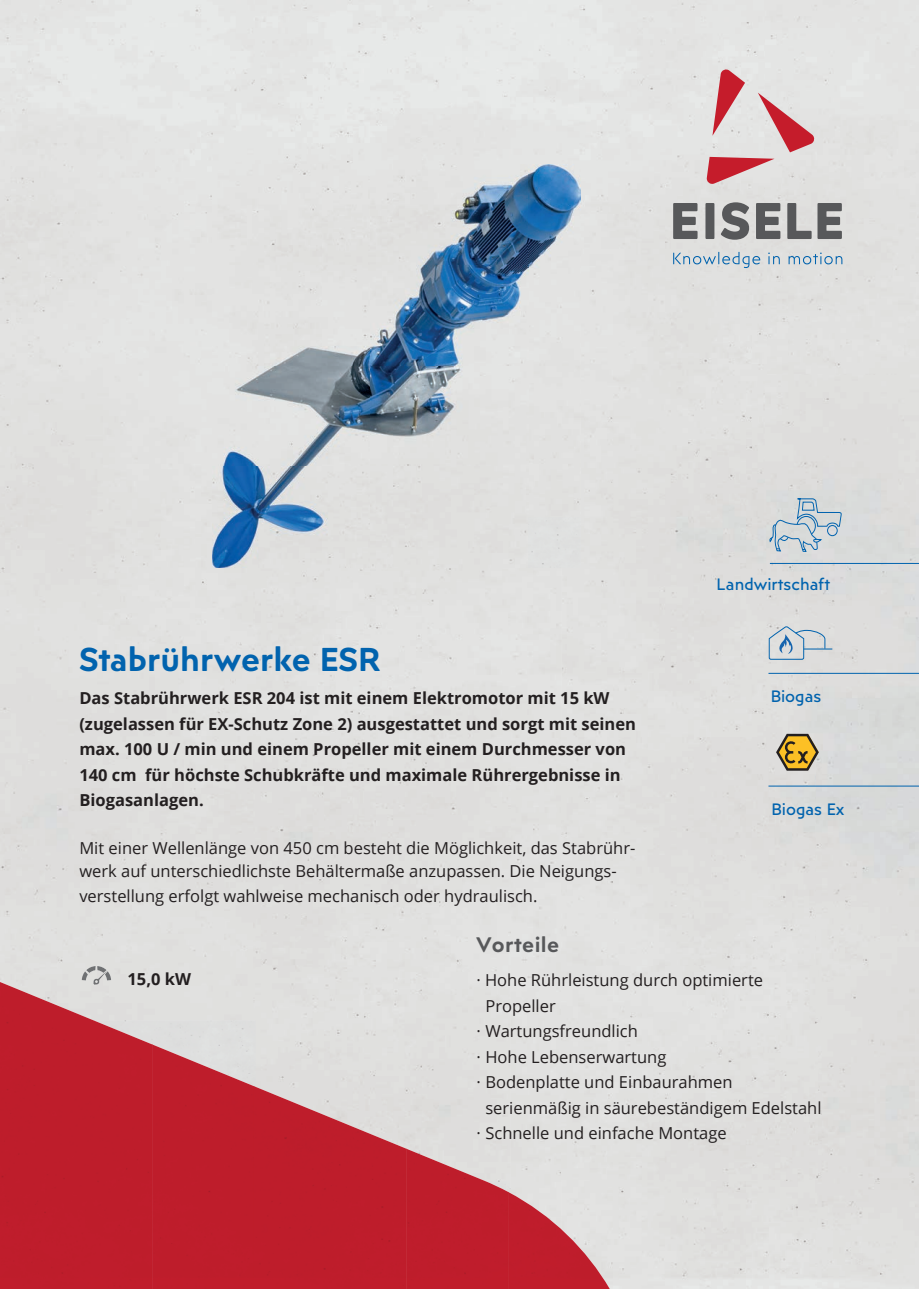
<style>
.page{position:relative;width:919px;height:1289px;background:#fff}
.page>*{position:absolute;margin:0;border:0;box-sizing:border-box;transform-origin:0 0}
.t1{font:600 33px "Posterama Text";color:#0163ae}
.t2{font:600 21px "Posterama Text";letter-spacing:.02em;color:#57585a}
.t3{font:16.5px/22.5px "Open Sans";color:#231f20}
.t4{font:700 16.5px/25.5px "Open Sans";color:#231f20}
.t5{font:16.5px "Posterama Text";color:#0163ae}
</style>
<div class="page">
<div style="left:510px;top:0;width:255px;height:214px;background:#e4e5e4"></div>
<div style="left:765px;top:0;width:153px;height:751px;background:#e0e0de"></div>
<div style="left:0;top:429px;width:255px;height:591px;background:#e0e0de"></div>
<div style="left:561px;top:751px;width:357px;height:537px;background:#e0e0de"></div>
<img style="left:254px;top:1073px;width:1px;height:13px">
<img style="left:508px;top:1181px;width:2px;height:10px">
<img style="left:0;top:981px;width:153px;height:307px">
<img style="left:152px;top:1044px;width:102px;height:244px">
<img style="left:254px;top:1086px;width:153px;height:202px">
<img style="left:406px;top:1148px;width:102px;height:140px">
<img style="left:508px;top:1191px;width:101px;height:97px">
<svg style="left:706px;top:68px;width:109px;height:117px;background:#dcb6b8"></svg>
<svg style="left:673px;top:203px;width:24px;height:36px"></svg>
<svg style="left:705px;top:203px;width:9px;height:36px"></svg>
<svg style="left:720px;top:202px;width:29px;height:38px"></svg>
<svg style="left:756px;top:203px;width:24px;height:36px"></svg>
<svg style="left:787px;top:203px;width:24px;height:36px"></svg>
<svg style="left:817px;top:203px;width:24px;height:36px"></svg>
<svg style="left:673px;top:252px;width:87px;height:16px"></svg>
<svg style="left:768px;top:252px;width:11px;height:12px"></svg>
<svg style="left:788px;top:252px;width:54px;height:12px"></svg>
<svg style="left:82px;top:966px;width:29px;height:14px"></svg>
<img style="left:93px;top:971px;width:14px;height:13px">
<svg style="left:769px;top:498px;width:72px;height:54px;background:#bfccd4"></svg>
<hr style="left:769px;top:563px;width:149px;height:1px;background:#0163ae">
<svg style="left:768px;top:625px;width:64px;height:35px;background:#c4ced6"></svg>
<hr style="left:768px;top:673px;width:150px;height:1px;background:#0163ae">
<hr style="left:768px;top:785px;width:150px;height:1px;background:#0163ae">
<svg style="left:776px;top:733px;width:42px;height:37px;background:#b69950"></svg>
<img style="left:213px;top:164px;width:367px;height:403px">
<h1 class="t1" style="left:79px;top:637px;width:302px">Stabrührwerke ESR</h1>
<p class="t4" style="left:79px;top:685px;width:558px">Das Stabrührwerk ESR 204 ist mit einem Elektromotor mit 15 kW (zugelassen für EX-Schutz Zone 2) ausgestattet und sorgt mit seinen max. 100 U / min und einem Propeller mit einem Durchmesser von 140 cm für höchste Schubkräfte und maximale Rührergebnisse in Biogasanlagen.</p>
<p class="t3" style="left:79px;top:836px;width:557px">Mit einer Wellenlänge von 450 cm besteht die Möglichkeit, das Stabrühr&shy;werk auf unterschiedlichste Behältermaße anzupassen. Die Neigungs-</p>
<p class="t3" style="left:79px;top:884px;width:459px">verstellung erfolgt wahlweise mechanisch oder hydraulisch.</p>
<p class="t5" style="left:716px;top:573px;width:115px">Landwirtschaft</p>
<p class="t5" style="left:770px;top:685px;width:52px">Biogas</p>
<p class="t5" style="left:771px;top:798px;width:74px">Biogas Ex</p>
<p class="t4" style="left:127px;top:965px;width:65px">15,0 kW</p>
<p class="t2" style="left:476px;top:930px;width:84px">Vorteile</p>
<p class="t3" style="left:476px;top:968px;width:288px">· Hohe Rührleistung durch optimierte</p>
<p class="t3" style="left:485px;top:994px;width:72px">Propeller</p>
<p class="t3" style="left:476px;top:1019px;width:163px">· Wartungsfreundlich</p>
<p class="t3" style="left:476px;top:1045px;width:191px">· Hohe Lebenserwartung</p>
<p class="t3" style="left:476px;top:1070px;width:258px">· Bodenplatte und Einbaurahmen</p>
<p class="t3" style="left:485px;top:1096px;width:337px">serienmäßig in säurebeständigem Edelstahl</p>
<p class="t3" style="left:476px;top:1121px;width:252px">· Schnelle und einfache Montage</p>
</div>
